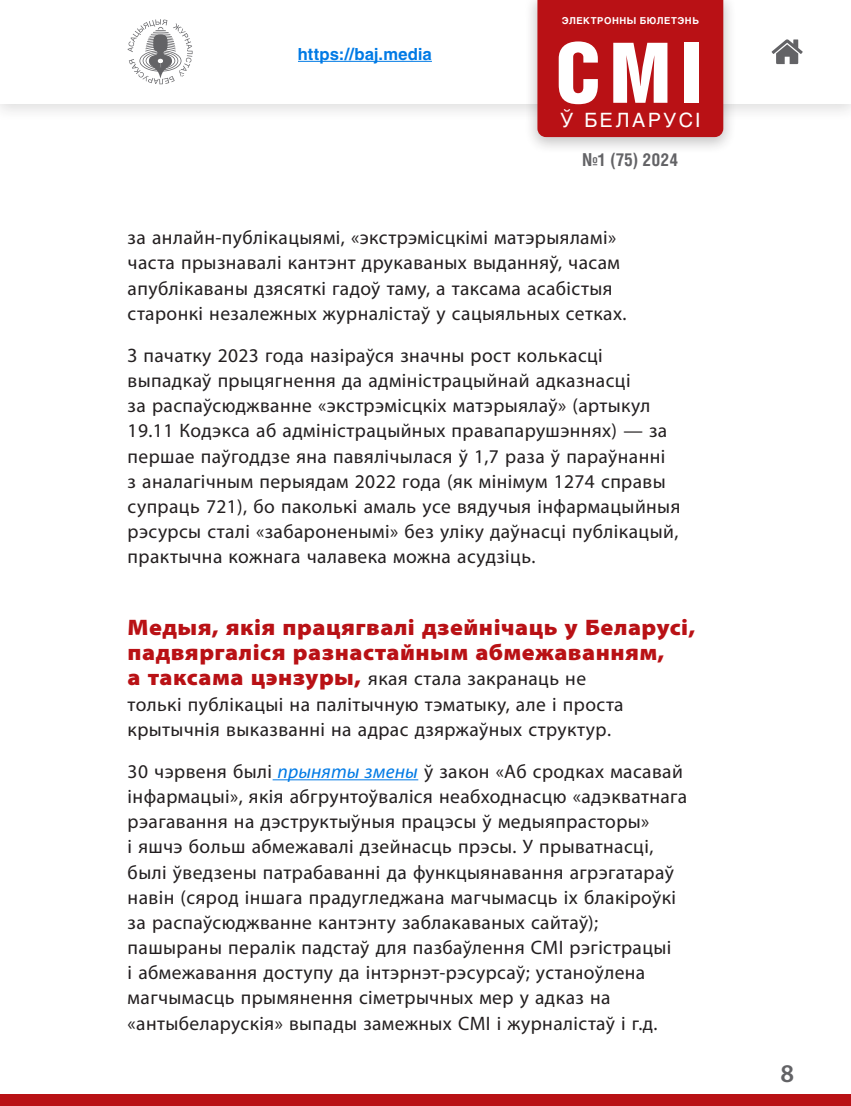
<style>
.page{position:relative;width:851px;height:1106px;background:#fff}
.page>*{position:absolute;margin:0;border:0;box-sizing:border-box;transform-origin:0 0}
.t1{font:83.55px "Helios Cond Black C";color:#fff}
.t2{font:600 25.5px "Myriad Pro";color:#636366}
.t3{font:900 semi-expanded 22.5px/25.2px "Myriad Pro";letter-spacing:.02em;color:#b91115}
.t4{font:19.5px/25.2px "Myriad Pro";letter-spacing:.02em;color:#231f20}
.t5{font:19.5px "Helios C";letter-spacing:.13em;color:#fff}
.t6{font:700 17.85px "Helios Cond C";color:#636366}
.t7{font:700 16.5px "Helios C";letter-spacing:.005em;color:#007ae5}
.t8{font:700 9.45px "Helios C";letter-spacing:.06em;color:#fff}
.s1{font-weight:900;font-stretch:semi-expanded;font-size:22.5px;color:#b91115}
.s2{font-style:italic;color:#007ae5}
</style>
<div class="page">
<div style="left:0;top:1094px;width:850px;height:12px;background:#b91115"></div>
<hr style="left:272px;top:779px;width:146px;height:1px;background:#007ae5">
<div style="left:0;top:0;width:850px;height:122px;background:#231f20;opacity:.15"></div>
<div style="left:0;top:0;width:850px;height:103px;background:#fff"></div>
<svg style="left:128px;top:19px;width:64px;height:65px"></svg>
<hr style="left:298px;top:61px;width:134px;height:1px;background:#007ae5">
<svg style="left:771px;top:39px;width:31px;height:25px"></svg>
<div style="left:523px;top:0;width:213px;height:155px;background:#231f20;opacity:.25"></div>
<div style="left:537px;top:0;width:186px;height:137px;background:#b91115"></div>
<p class="t7" style="left:298px;top:44px;width:135px">https://baj.media</p>
<p class="t8" style="left:561px;top:15px;width:139px">ЭЛЕКТРОННЫ БЮЛЕТЭНЬ</p>
<h1 class="t1" style="left:555px;top:25px;width:149px">СМІ</h1>
<p class="t5" style="left:560px;top:109px;width:141px">Ў БЕЛАРУСІ</p>
<p class="t6" style="left:582px;top:149px;width:97px">№1 (75) 2024</p>
<p class="t4" style="left:128px;top:225px;width:500px">за анлайн-публікацыямі, «экстрэмісцкімі матэрыяламі» часта прызнавалі кантэнт друкаваных выданняў, часам апублікаваны дзясяткі гадоў таму, а таксама асабістыя старонкі незалежных журналістаў у сацыяльных сетках.</p>
<p class="t4" style="left:128px;top:342px;width:554px">З пачатку 2023 года назіраўся значны рост колькасці выпадкаў прыцягнення да адміністрацыйнай адказнасці<br>за распаўсюджванне «экстрэмісцкіх матэрыялаў» (артыкул 19.11 Кодэкса аб адміністрацыйных правапарушэннях) — за першае паўгоддзе яна павялічылася ў 1,7 раза ў параўнанні<br>з аналагічным перыядам 2022 года (як мінімум 1274 справы супраць 721), бо паколькі амаль усе вядучыя інфармацыйныя рэсурсы сталі «забароненымі» без уліку даўнасці публікацый, практычна кожнага чалавека можна асудзіць.</p>
<p class="t3" style="left:128px;top:614px;width:569px">Медыя, якія працягвалі дзейнічаць у Беларусі, падвяргаліся разнастайным абмежаванням,</p>
<p class="t4" style="left:128px;top:666px;width:497px"><span class="s1">а таксама цэнзуры,</span> якая стала закранаць не толькі публікацыі на палітычную тэматыку, але і проста крытычнія выказванні на адрас дзяржаўных структур.</p>
<p class="t4" style="left:128px;top:758px;width:561px">30 чэрвеня былі <span class="s2">прыняты змены</span> ў закон «Аб сродках масавай інфармацыі», якія абгрунтоўваліся неабходнасцю «адэкватнага рэагавання на дэструктыўныя працэсы ў медыяпрасторы»<br>і яшчэ больш абмежавалі дзейнасць прэсы. У прыватнасці, былі ўведзены патрабаванні да функцыянавання агрэгатараў навін (сярод іншага прадугледжана магчымасць іх блакіроўкі за распаўсюджванне кантэнту заблакаваных сайтаў); пашыраны пералік падстаў для пазбаўлення СМІ рэгістрацыі<br>і абмежавання доступу да інтэрнэт-рэсурсаў; устаноўлена магчымасць прымянення сіметрычных мер у адказ на «антыбеларускія» выпады замежных СМІ і журналістаў і г.д.</p>
<h2 class="t2" style="left:780px;top:1057px;width:15px">8</h2>
</div>
